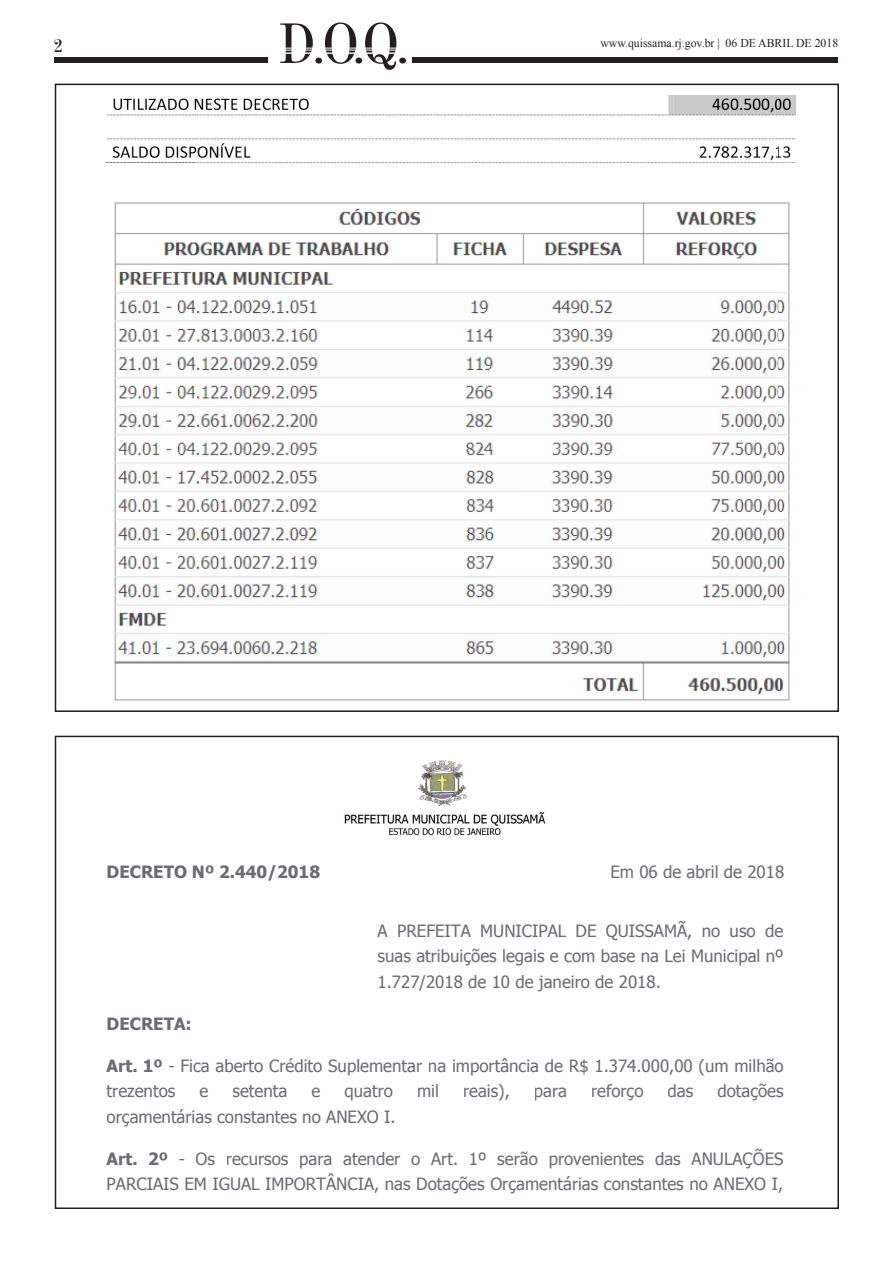
<style>
.page{position:relative;width:893px;height:1263px;background:#fff}
.page>*{position:absolute;margin:0;border:0;box-sizing:border-box;transform-origin:0 0}
.t1{font:condensed 56.25px "Century 725 BT";color:#231f20;scale:1.1 1}
.t2{font:condensed 18px "Century 725 BT";color:#231f20;scale:1.1 1}
.t3{font:16.95px/25.3px "Tahoma";color:#6c6d70}
.t4{font:12px "Times New Roman";color:#231f20}
</style>
<div class="page">
<div style="left:412px;top:57px;width:426px;height:5px;background:#231f20"></div>
<div style="left:54px;top:57px;width:214px;height:5px;background:#231f20"></div>
<img style="left:344px;top:760px;width:202px;height:76px">
<div style="left:55px;top:736px;width:784px;height:473px;border:2px solid #231f20"></div>
<img style="left:105px;top:95px;width:692px;height:606px">
<p class="t2" style="left:54px;top:35px;width:9px">2</p>
<h1 class="t1" style="left:279px;top:9px;width:120px">D.O.Q.</h1>
<p class="t4" style="left:600px;top:35px;width:239px">www.quissama.rj.gov.br | 06 DE ABRIL DE 2018</p>
<p class="t3" style="left:107px;top:860px;width:215px">DECRETO Nº 2.440/2018</p>
<p class="t3" style="left:610px;top:860px;width:175px">Em 06 de abril de 2018</p>
<p class="t3" style="left:378px;top:919px;width:407px;text-align:justify">A PREFEITA MUNICIPAL DE QUISSAMÃ, no uso de suas atribuições legais e com base na Lei Municipal nº 1.727/2018 de 10 de janeiro de 2018.</p>
<p class="t3" style="left:107px;top:1012px;width:87px">DECRETA:</p>
<p class="t3" style="left:107px;top:1054px;width:679px">Art. 1º - Fica aberto Crédito Suplementar na importância de R$ 1.374.000,00 (um milhão trezentos</p>
<p class="t3" style="left:199px;top:1079px;width:10px">e</p>
<p class="t3" style="left:232px;top:1079px;width:56px">setenta</p>
<p class="t3" style="left:311px;top:1079px;width:10px">e</p>
<p class="t3" style="left:344px;top:1079px;width:50px">quatro</p>
<p class="t3" style="left:417px;top:1079px;width:23px">mil</p>
<p class="t3" style="left:463px;top:1079px;width:48px">reais),</p>
<p class="t3" style="left:534px;top:1079px;width:35px">para</p>
<p class="t3" style="left:591px;top:1079px;width:54px">reforço</p>
<p class="t3" style="left:668px;top:1079px;width:27px">das</p>
<p class="t3" style="left:717px;top:1079px;width:68px">dotações</p>
<p class="t3" style="left:107px;top:1105px;width:290px">orçamentárias constantes no ANEXO I.</p>
<p class="t3" style="left:107px;top:1147px;width:678px">Art. 2º - Os recursos para atender o Art. 1º serão provenientes das ANULAÇÕES<br>PARCIAIS EM IGUAL IMPORTÂNCIA, nas Dotações Orçamentárias constantes no ANEXO I,</p>
</div>
